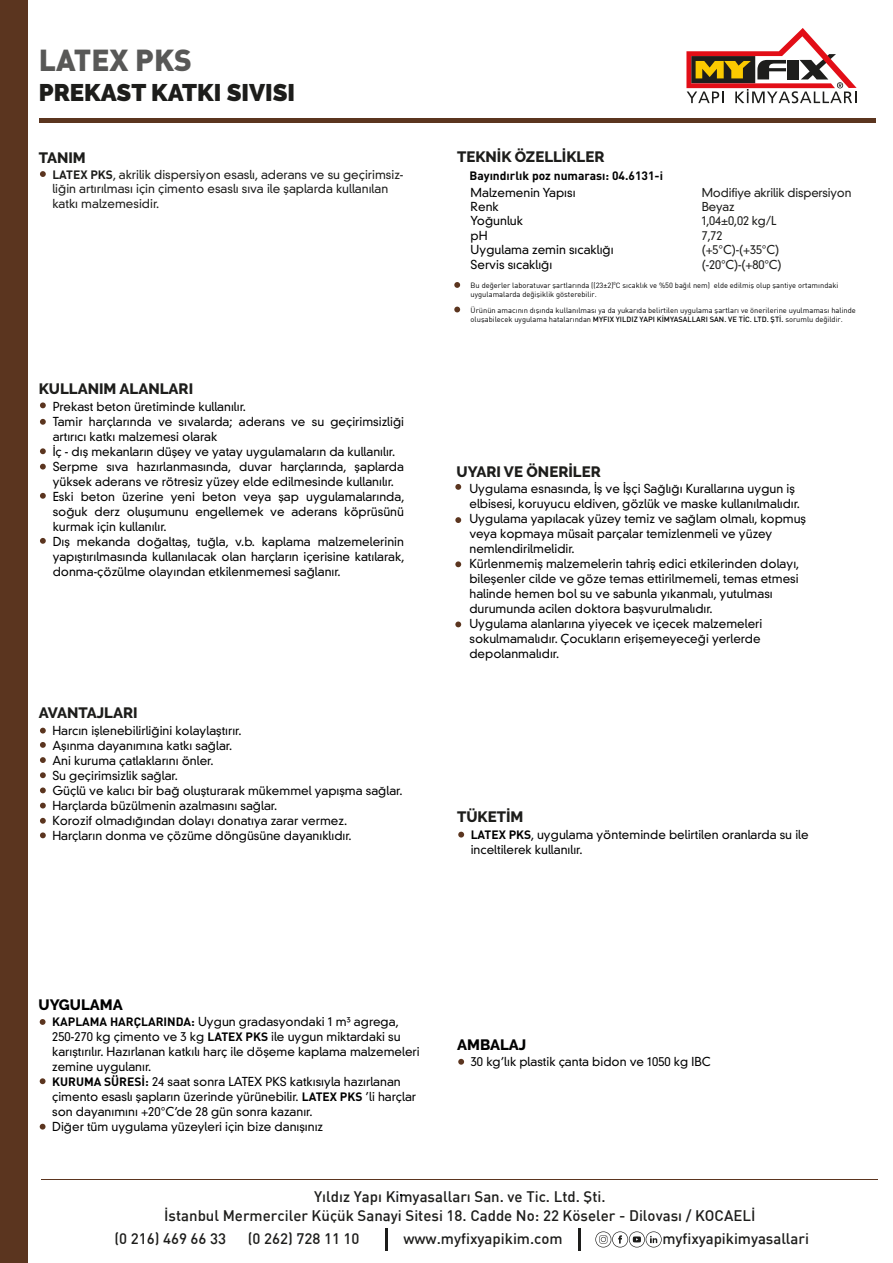
<style>
.page{position:relative;width:893px;height:1263px;background:#fff}
.page>*{position:absolute;margin:0;border:0;box-sizing:border-box;transform-origin:0 0}
.t1{font:900 30px "DIN Pro";color:#585857}
.t2{font:900 24px "Raleway";color:#1d1d1b}
.t3{font:500 15px/19.5px "DI Nbek";color:#1d1d1b;text-align:center}
.t4{font:800 15px "Raleway";color:#1d1d1b}
.t5{font:800 15px "Raleway";color:#000101}
.t6{font:300 12px/15px "DIN Grotesk Std";color:#010101}
.t7{font:300 12px/14.4px "DIN Grotesk Std";color:#1d1d1b}
.t8{font:300 12px/14.4px "DIN Grotesk Std";color:#000101}
.t9{font:700 12px "DIN Pro";color:#000101}
.t10{font:300 11.85px/14.4px "DIN Grotesk Std";letter-spacing:-.01em;color:#1d1d1b}
.t11{font:7.5px/9px "DIN Bek";color:#010101}
.s1{font-family:"DIN Pro";font-weight:700}
.s2{font-family:"DIN Pro";font-weight:500}
</style>
<div class="page">
<div style="left:0;top:0;width:28px;height:1263px;background:#5b351f"></div>
<svg style="left:595px;top:1231px;width:67px;height:16px"></svg>
<hr style="left:385px;top:1228px;width:3px;height:22px;background:#1d1d1b">
<hr style="left:578px;top:1228px;width:2px;height:22px;background:#1d1d1b">
<svg style="left:40px;top:171px;width:6px;height:6px"></svg>
<svg style="left:455px;top:484px;width:6px;height:6px"></svg>
<svg style="left:455px;top:621px;width:6px;height:6px"></svg>
<svg style="left:455px;top:517px;width:6px;height:6px"></svg>
<svg style="left:455px;top:561px;width:6px;height:6px"></svg>
<svg style="left:40px;top:402px;width:6px;height:6px"></svg>
<svg style="left:40px;top:419px;width:6px;height:6px"></svg>
<svg style="left:40px;top:448px;width:6px;height:6px"></svg>
<svg style="left:40px;top:464px;width:6px;height:5px"></svg>
<svg style="left:40px;top:493px;width:6px;height:6px"></svg>
<svg style="left:40px;top:538px;width:6px;height:6px"></svg>
<svg style="left:40px;top:728px;width:6px;height:5px"></svg>
<svg style="left:40px;top:757px;width:6px;height:6px"></svg>
<svg style="left:40px;top:772px;width:6px;height:6px"></svg>
<svg style="left:40px;top:787px;width:6px;height:6px"></svg>
<svg style="left:40px;top:803px;width:6px;height:5px"></svg>
<svg style="left:40px;top:818px;width:6px;height:6px"></svg>
<svg style="left:40px;top:832px;width:6px;height:6px"></svg>
<svg style="left:40px;top:742px;width:6px;height:6px"></svg>
<svg style="left:40px;top:1019px;width:6px;height:6px"></svg>
<svg style="left:454px;top:282px;width:6px;height:6px"></svg>
<svg style="left:454px;top:307px;width:6px;height:5px"></svg>
<svg style="left:40px;top:1124px;width:6px;height:5px"></svg>
<svg style="left:40px;top:1078px;width:6px;height:6px"></svg>
<svg style="left:686px;top:28px;width:171px;height:75px"></svg>
<hr style="left:42px;top:1179px;width:836px;height:1px;background:#5b351f">
<hr style="left:39px;top:119px;width:836px;height:4px;background:#5b351f">
<svg style="left:458px;top:1059px;width:6px;height:6px"></svg>
<svg style="left:458px;top:832px;width:6px;height:5px"></svg>
<h1 class="t1" style="left:39px;top:40px;width:155px">LATEX PKS</h1>
<h2 class="t2" style="left:39px;top:78px;width:258px">PREKAST KATKI SIVISI</h2>
<p class="t4" style="left:39px;top:149px;width:49px">TANIM</p>
<p class="t4" style="left:457px;top:148px;width:149px">TEKNİK ÖZELLİKLER</p>
<p class="t7" style="left:52px;top:168px;width:353px"><span class="s1">LATEX PKS</span>, akrilik dispersiyon esaslı, aderans ve su geçirimsiz&shy;liğin artırılması için çimento esaslı sıva ile şaplarda kullanılan katkı malzemesidir.</p>
<p class="t4" style="left:39px;top:380px;width:156px">KULLANIM ALANLARI</p>
<p class="t6" style="left:53px;top:399px;width:353px">Prekast beton üretiminde kullanılır.<br>Tamir harçlarında ve sıvalarda; aderans ve su geçirimsizliği artırıcı katkı malzemesi olarak<br>İç - dış mekanların düşey ve yatay uygulamaların da kullanılır.<br>Serpme sıva hazırlanmasında, duvar harçlarında, şaplarda yüksek aderans ve rötresiz yüzey elde edilmesinde kullanılır.<br>Eski beton üzerine yeni beton veya şap uygulamalarında, soğuk derz oluşumunu engellemek ve aderans köprüsünü kurmak için kullanılır.<br>Dış mekanda doğaltaş, tuğla, v.b. kaplama malzemelerinin yapıştırılmasında kullanılacak olan harçların içerisine katılarak, donma-çözülme olayından etkilenmemesi sağlanır.</p>
<p class="t4" style="left:39px;top:704px;width:100px">AVANTAJLARI</p>
<p class="t6" style="left:52px;top:723px;width:352px">Harcın işlenebilirliğini kolaylaştırır.<br>Aşınma dayanımına katkı sağlar.<br>Ani kuruma çatlaklarını önler.<br>Su geçirimsizlik sağlar.<br>Güçlü ve kalıcı bir bağ oluşturarak mükemmel yapışma sağlar.<br>Harçlarda büzülmenin azalmasını sağlar.<br>Korozif olmadığından dolayı donatıya zarar vermez.<br>Harçların donma ve çözüme döngüsüne dayanıklıdır.</p>
<p class="t9" style="left:469px;top:168px;width:195px">Bayındırlık poz numarası: 04.6131-i</p>
<p class="t8" style="left:471px;top:185px;width:145px">Malzemenin Yapısı<br>Renk<br>Yoğunluk<br>pH<br>Uygulama zemin sıcaklığı<br>Servis sıcaklığı</p>
<p class="t10" style="left:702px;top:185px;width:151px">Modifiye akrilik dispersiyon<br>Beyaz<br>1,04±0,02 kg/L<br>7,72<br>(+5°C)-(+35°C) (-20°C)-(+80°C)</p>
<p class="t11" style="left:471px;top:281px;width:369px">Bu değerler laboratuvar şartlarında ((23±2)<sup>0</sup>C sıcaklık ve %50 bağıl nem) elde edilmiş olup şantiye ortamındaki uygulamalarda değişiklik gösterebilir.</p>
<p class="t11" style="left:471px;top:305px;width:387px">Ürünün amacının dışında kullanılması ya da yukarıda belirtilen uygulama şartları ve önerilerine uyulmaması halinde oluşabilecek uygulama hatalarından <span class="s2">MYFIX YILDIZ YAPI KİMYASALLARI SAN. VE TİC. LTD. ŞTİ.</span> sorumlu değildir.</p>
<p class="t4" style="left:456px;top:463px;width:146px">UYARI VE ÖNERİLER</p>
<p class="t6" style="left:469px;top:481px;width:338px">Uygulama esnasında, İş ve İşçi Sağlığı Kurallarına uygun iş elbisesi, koruyucu eldiven, gözlük ve maske kullanılmalıdır.<br>Uygulama yapılacak yüzey temiz ve sağlam olmalı, kopmuş veya kopmaya müsait parçalar temizlenmeli ve yüzey nemlendirilmelidir.<br>Kürlenmemiş malzemelerin tahriş edici etkilerinden dolayı, bileşenler cilde ve göze temas ettirilmemeli, temas etmesi halinde hemen bol su ve sabunla yıkanmalı, yutulması durumunda acilen doktora başvurulmalıdır.<br>Uygulama alanlarına yiyecek ve içecek malzemeleri sokulmamalıdır. Çocukların erişemeyeceği yerlerde depolanmalıdır.</p>
<p class="t4" style="left:457px;top:808px;width:68px">TÜKETİM</p>
<p class="t6" style="left:471px;top:828px;width:339px;line-height:14.4px"><span class="s1">LATEX PKS</span>, uygulama yönteminde belirtilen oranlarda su ile inceltilerek kullanılır.</p>
<p class="t5" style="left:38px;top:996px;width:86px">UYGULAMA</p>
<p class="t6" style="left:52px;top:1014px;width:369px"><span class="s1">KAPLAMA HARÇLARINDA:</span> Uygun gradasyondaki 1 m³ agrega, 250-270 kg çimento ve 3 kg <span class="s1">LATEX PKS</span> ile uygun miktardaki su karıştırılır. Hazırlanan katkılı harç ile döşeme kaplama malzemeleri zemine uygulanır.<br><span class="s1">KURUMA SÜRESİ:</span> 24 saat sonra LATEX PKS katkısıyla hazırlanan çimento esaslı şapların üzerinde yürünebilir. <span class="s1">LATEX PKS</span> ’li harçlar son dayanımını +20°C’de 28 gün sonra kazanır.<br>Diğer tüm uygulama yüzeyleri için bize danışınız</p>
<p class="t5" style="left:457px;top:1036px;width:71px">AMBALAJ</p>
<p class="t6" style="left:471px;top:1054px;width:242px">30 kg’lık plastik çanta bidon ve 1050 kg IBC</p>
<p class="t3" style="left:164px;top:1186px;width:593px">Yıldız Yapı Kimyasalları San. ve Tic. Ltd. Şti.<br>İstanbul Mermerciler Küçük Sanayi Sitesi 18. Cadde No: 22 Köseler - Dilovası / KOCAELİ</p>
<p class="t3" style="left:114px;top:1228px;width:113px">(0 216) 469 66 33</p>
<p class="t3" style="left:248px;top:1228px;width:113px">(0 262) 728 11 10</p>
<p class="t3" style="left:403px;top:1228px;width:161px">www.myfixyapikim.com</p>
<p class="t3" style="left:662px;top:1228px;width:148px">myfixyapikimyasallari</p>
</div>
